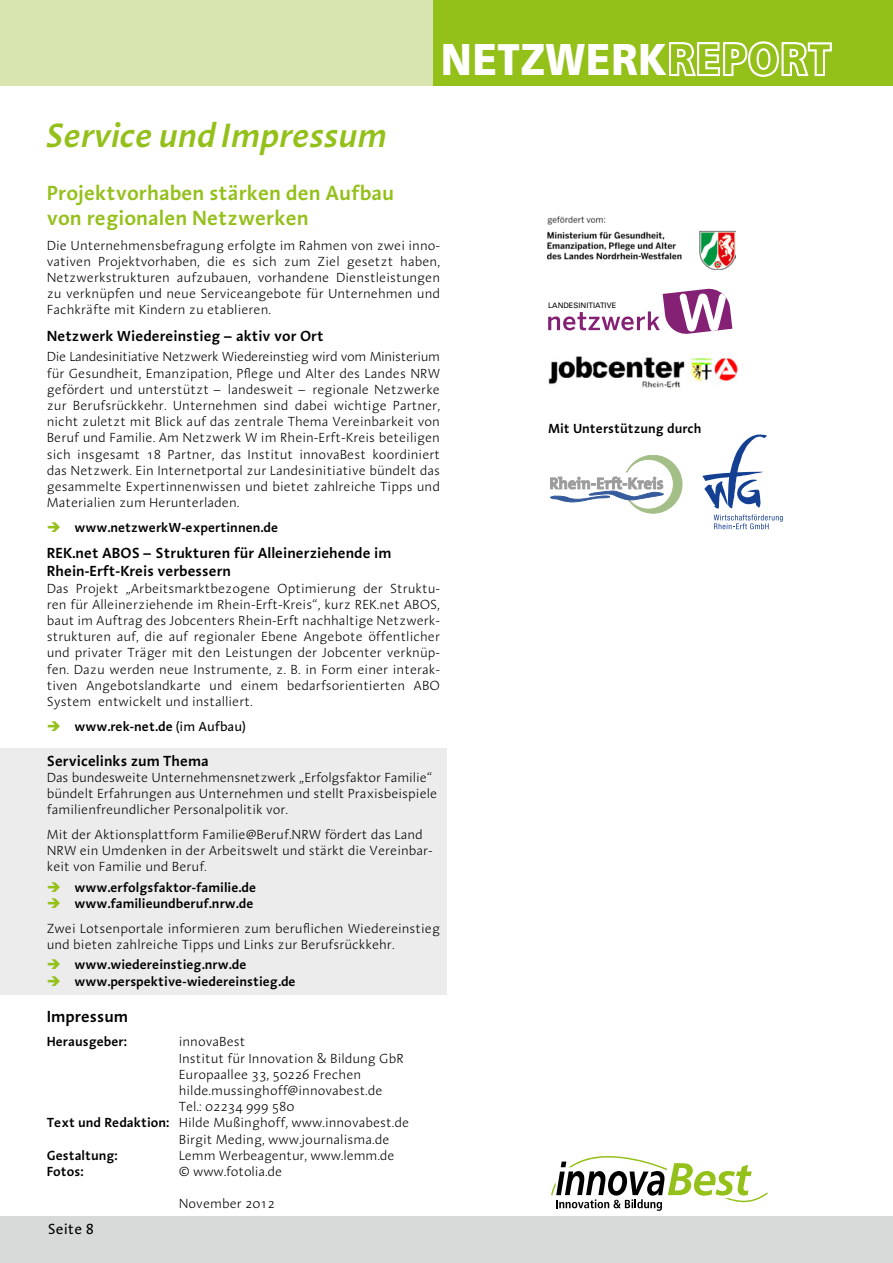
<style>
.page{position:relative;width:893px;height:1263px;background:#fff}
.page>*{position:absolute;margin:0;border:0;box-sizing:border-box;transform-origin:0 0}
.t1{font:46.5px "Front Page Rmn Heavy";letter-spacing:.01em;color:#fff;scale:.9 1}
.t2{font:italic 600 34.5px "Aroma LT";color:#94c01a}
.t3{font:600 21px/25.2px "Aroma LT";color:#94c01a}
.t4{font:600 16.5px "Aroma LT";color:#000}
.t5{font:600 15px/18px "Aroma LT";color:#000}
.t6{font:15px "Aroma LT";color:#000}
.t7{font:300 13.5px/16.2px "Aroma LT";color:#000;text-align:justify}
.t8{font:600 13.5px "Aroma LT";color:#000}
.t9{font:7.5px "Univers LT";color:#000}
.s1{font-family:"Front Page Outline";font-weight:800}
.s2{color:#94c01a}
.s3{font-weight:400}
.s4{font-weight:600}
</style>
<div class="page">
<div style="left:0;top:748px;width:446px;height:247px;background:#ececed"></div>
<div style="left:0;top:0;width:893px;height:85px;background:#d8e5b0"></div>
<div style="left:433px;top:0;width:460px;height:85px;background:#94c01a"></div>
<svg style="left:669px;top:41px;width:163px;height:36px"></svg>
<div style="left:0;top:1216px;width:893px;height:47px;background:#d8dada"></div>
<svg style="left:702px;top:434px;width:81px;height:95px"></svg>
<img style="left:548px;top:356px;width:190px;height:32px">
<svg style="left:551px;top:1156px;width:217px;height:55px"></svg>
<svg style="left:550px;top:455px;width:132px;height:58px"></svg>
<img style="left:547px;top:216px;width:188px;height:54px">
<svg style="left:548px;top:289px;width:184px;height:45px"></svg>
<h2 class="t2" style="left:47px;top:112px;width:341px">Service und Impressum</h2>
<h1 class="t1" style="left:441px;top:32px;width:435px">NETZWERK<span class="s1">REPORT</span></h1>
<h3 class="t3" style="left:47px;top:179px;width:349px">Projektvorhaben stärken den Aufbau von regionalen Netzwerken</h3>
<p class="t7" style="left:47px;top:237px;width:395px">Die Unternehmensbefragung erfolgte im Rahmen von zwei inno&shy;vativen Projektvorhaben, die es sich zum Ziel gesetzt haben, Netzwerkstrukturen aufzubauen, vorhandene Dienstleistungen zu verknüpfen und neue Serviceangebote für Unternehmen und Fachkräfte mit Kindern zu etablieren.</p>
<p class="t5" style="left:47px;top:326px;width:278px">Netzwerk Wiedereinstieg – aktiv vor Ort</p>
<p class="t7" style="left:47px;top:348px;width:395px">Die Landesinitiative Netzwerk Wiedereinstieg wird vom Ministerium für Gesundheit, Emanzipation, Pflege und Alter des Landes NRW gefördert und unterstützt – landesweit – regionale Netzwerke zur Berufsrückkehr. Unternehmen sind dabei wichtige Partner, nicht zuletzt mit Blick auf das zentrale Thema Vereinbarkeit von Beruf und Familie. Am Netzwerk W im Rhein-Erft-Kreis beteiligen sich insgesamt 18 Partner, das Institut innovaBest koordiniert das Netzwerk. Ein Internetportal zur Landesinitiative bündelt das gesammelte Expertinnenwissen und bietet zahlreiche Tipps und Materialien zum Herunterladen.</p>
<p class="t8" style="left:47px;top:518px;width:233px"><span class="s2">➔</span> www.netzwerkW-expertinnen.de</p>
<p class="t5" style="left:47px;top:544px;width:346px">REK.net ABOS – Strukturen für Alleinerziehende im<br>Rhein-Erft-Kreis verbessern</p>
<p class="t7" style="left:47px;top:580px;width:395px">Das Projekt „Arbeitsmarktbezogene Optimierung der Struktu&shy;ren für Alleinerziehende im Rhein-Erft-Kreis“, kurz REK.net ABOS, baut im Auftrag des Jobcenters Rhein-Erft nachhaltige Netzwerk&shy;strukturen auf, die auf regionaler Ebene Angebote öffentlicher und privater Träger mit den Leistungen der Jobcenter verknüp&shy;fen. Dazu werden neue Instrumente, z. B. in Form einer interak&shy;tiven Angebotslandkarte und einem bedarfsorientierten ABO System entwickelt und installiert.</p>
<p class="t8" style="left:47px;top:717px;width:201px"><span class="s2">➔</span> www.rek-net.de <span class="s3">(im Aufbau)</span></p>
<p class="t5" style="left:47px;top:751px;width:163px">Servicelinks zum Thema</p>
<p class="t7" style="left:47px;top:769px;width:392px;text-align:left">Das bundesweite Unternehmensnetzwerk „Erfolgsfaktor Familie“ bündelt Erfahrungen aus Unternehmen und stellt Praxisbeispiele familienfreundlicher Personalpolitik vor.</p>
<p class="t7" style="left:47px;top:826px;width:388px;text-align:left">Mit der Aktionsplattform Familie@Beruf.NRW fördert das Land<br>NRW ein Umdenken in der Arbeitswelt und stärkt die Vereinbar&shy;keit von Familie und Beruf.</p>
<p class="t8" style="left:47px;top:878px;width:211px"><span class="s2">➔</span> www.erfolgsfaktor-familie.de</p>
<p class="t7" style="left:47px;top:891px;width:395px;line-height:24.8px"><span class="s2">➔</span> <span class="s4">www.familieundberuf.nrw.de<br></span>Zwei Lotsenportale informieren zum beruflichen Wiedereinstieg</p>
<p class="t7" style="left:47px;top:936px;width:349px">und bieten zahlreiche Tipps und Links zur Berufsrückkehr.</p>
<p class="t8" style="left:47px;top:956px;width:201px"><span class="s2">➔</span> www.wiedereinstieg.nrw.de</p>
<p class="t8" style="left:47px;top:972px;width:250px"><span class="s2">➔</span> www.perspektive-wiedereinstieg.de</p>
<p class="t4" style="left:47px;top:1005px;width:83px">Impressum</p>
<p class="t8" style="left:47px;top:1033px;width:82px">Herausgeber:</p>
<p class="t7" style="left:179px;top:1033px;width:68px">innovaBest</p>
<p class="t7" style="left:179px;top:1050px;width:227px">Institut für Innovation &amp; Bildung GbR</p>
<p class="t7" style="left:179px;top:1066px;width:184px">Europaallee 33, 50226 Frechen</p>
<p class="t7" style="left:179px;top:1082px;width:205px">hilde.mussinghoff@innovabest.de</p>
<p class="t7" style="left:179px;top:1098px;width:117px">Tel.: 02234 999 580</p>
<p class="t7" style="left:47px;top:1114px;width:364px"><span class="s4">Text und Redaktion:</span> Hilde Mußinghoff, www.innovabest.de</p>
<p class="t7" style="left:179px;top:1131px;width:212px">Birgit Meding, www.journalisma.de</p>
<p class="t8" style="left:47px;top:1146px;width:73px">Gestaltung:</p>
<p class="t7" style="left:179px;top:1147px;width:217px">Lemm Werbeagentur, www.lemm.de</p>
<p class="t8" style="left:47px;top:1162px;width:38px">Fotos:</p>
<p class="t7" style="left:179px;top:1163px;width:105px">© www.fotolia.de</p>
<p class="t7" style="left:179px;top:1195px;width:98px">November 2012</p>
<p class="t6" style="left:48px;top:1219px;width:48px">Seite 8</p>
<p class="t9" style="left:548px;top:301px;width:70px">LANDESINITIATIVE</p>
<p class="t8" style="left:548px;top:420px;width:155px">Mit Unterstützung durch</p>
</div>
